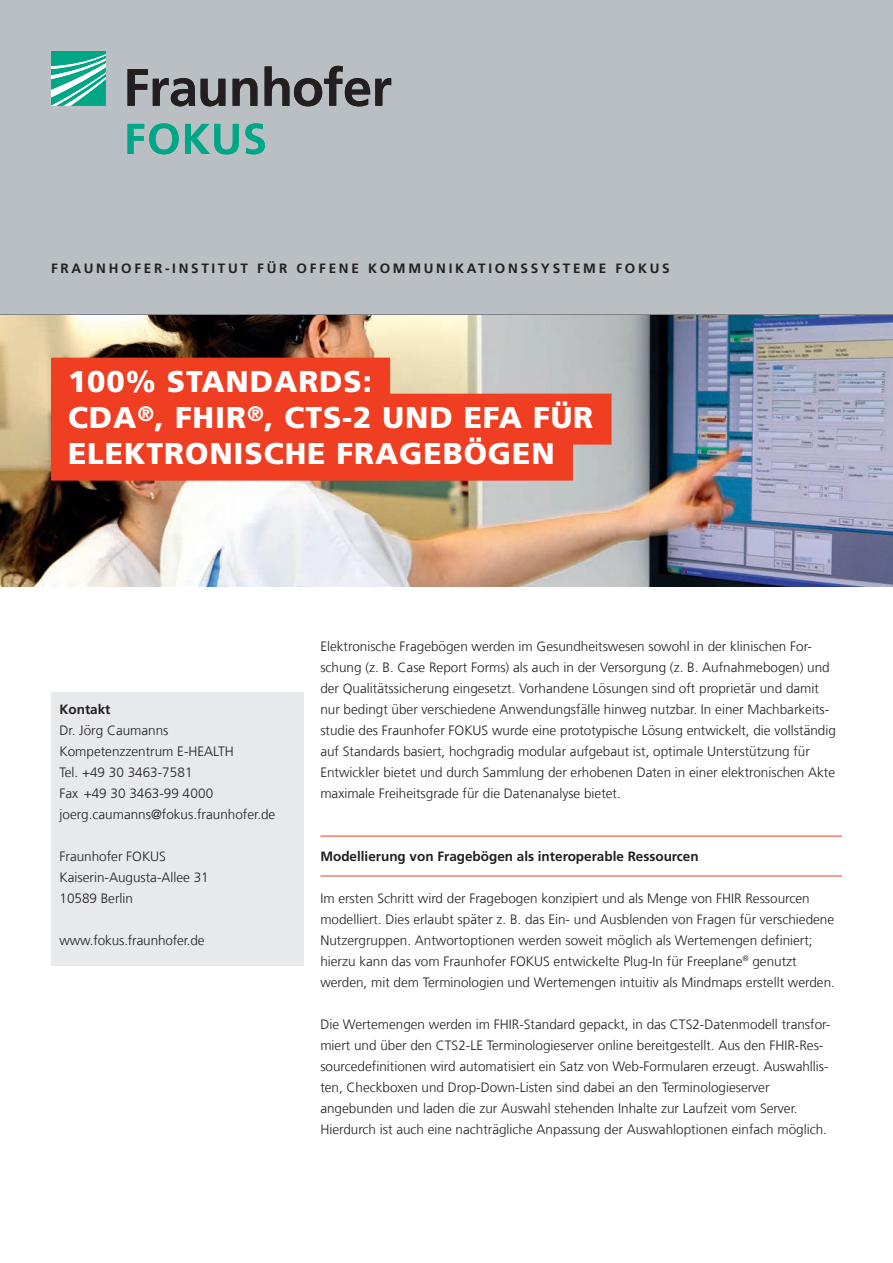
<style>
.page{position:relative;width:893px;height:1263px;background:#fff}
.page>*{position:absolute;margin:0;border:0;box-sizing:border-box;transform-origin:0 0}
.Title_20pt{font:900 30px "Frutiger LT Com";letter-spacing:.03em;color:#fff}
.Running_text{font:300 13.5px/21px "Frutiger LT Com";color:#231f20}
.Running_text_without{font:300 13.5px "Frutiger LT Com";color:#231f20}
.Subheadline_1__level{font:700 13.5px "Frutiger LT Com";letter-spacing:.2em;color:#231f20}
.Subheadline_1__level-2{font:700 13.5px "Frutiger LT Com";color:#231f20}
.Contact{font:700 13.5px "Frutiger LT Com";color:#231f20}
</style>
<div class="page">
<div style="left:0;top:0;width:893px;height:315px;background:#babfc3"></div>
<img style="left:0;top:315px;width:893px;height:272px">
<svg style="left:51px;top:51px;width:55px;height:55px"></svg>
<svg style="left:128px;top:69px;width:67px;height:37px"></svg>
<svg style="left:201px;top:79px;width:24px;height:27px"></svg>
<svg style="left:233px;top:78px;width:24px;height:28px"></svg>
<svg style="left:265px;top:66px;width:126px;height:40px"></svg>
<svg style="left:128px;top:123px;width:51px;height:31px"></svg>
<svg style="left:185px;top:124px;width:54px;height:30px"></svg>
<svg style="left:245px;top:123px;width:20px;height:31px"></svg>
<div style="left:51px;top:358px;width:339px;height:51px;background:#ef3e22"></div>
<div style="left:51px;top:394px;width:561px;height:51px;background:#ef3e22"></div>
<div style="left:51px;top:430px;width:522px;height:51px;background:#ef3e22"></div>
<hr style="left:320px;top:836px;width:522px;height:1px;background:#ef3e22">
<hr style="left:320px;top:875px;width:522px;height:1px;background:#ef3e22">
<div style="left:51px;top:693px;width:252px;height:273px;background:#e7e9ea"></div>
<p class="Subheadline_1__level" style="left:51px;top:260px;width:620px">FRAUNHOFER-INSTITUT FÜR OFFENE KOMMUNIKATIONSSYSTEME FOKUS</p>
<p class="Title_20pt" style="left:68px;top:364px;width:305px">100% STANDARDS:</p>
<p class="Title_20pt" style="left:68px;top:400px;width:527px">CDA<sup>®</sup>, FHIR<sup>®</sup>, CTS-2 UND EFA FÜR</p>
<p class="Title_20pt" style="left:68px;top:436px;width:488px">ELEKTRONISCHE FRAGEBÖGEN</p>
<p class="Contact" style="left:60px;top:701px;width:53px">Kontakt</p>
<p class="Running_text_without" style="left:60px;top:722px;width:111px">Dr. Jörg Caumanns</p>
<p class="Running_text_without" style="left:60px;top:743px;width:176px">Kompetenzzentrum E-HEALTH</p>
<p class="Running_text_without" style="left:60px;top:764px;width:135px">Tel. +49 30 3463-7581</p>
<p class="Running_text_without" style="left:60px;top:785px;width:155px">Fax +49 30 3463-99 4000</p>
<p class="Running_text_without" style="left:60px;top:806px;width:217px">joerg.caumanns@fokus.fraunhofer.de</p>
<p class="Running_text_without" style="left:60px;top:848px;width:108px">Fraunhofer FOKUS</p>
<p class="Running_text_without" style="left:60px;top:869px;width:151px">Kaiserin-Augusta-Allee 31</p>
<p class="Running_text_without" style="left:60px;top:890px;width:75px">10589 Berlin</p>
<p class="Running_text_without" style="left:60px;top:932px;width:147px">www.fokus.fraunhofer.de</p>
<p class="Running_text" style="left:320px;top:636px;width:517px">Elektronische Fragebögen werden im Gesundheitswesen sowohl in der klinischen For&shy;schung (z. B. Case Report Forms) als auch in der Versorgung (z. B. Aufnahmebogen) und der Qualitätssicherung eingesetzt. Vorhandene Lösungen sind oft proprietär und damit nur bedingt über verschiedene Anwendungsfälle hinweg nutzbar. In einer Machbarkeits&shy;studie des Fraunhofer FOKUS wurde eine prototypische Lösung entwickelt, die vollständig auf Standards basiert, hochgradig modular aufgebaut ist, optimale Unterstützung für Entwickler bietet und durch Sammlung der erhobenen Daten in einer elektronischen Akte maximale Freiheitsgrade für die Datenanalyse bietet.</p>
<p class="Subheadline_1__level-2" style="left:320px;top:848px;width:380px">Modellierung von Fragebögen als interoperable Ressourcen</p>
<p class="Running_text" style="left:320px;top:888px;width:516px">Im ersten Schritt wird der Fragebogen konzipiert und als Menge von FHIR Ressourcen modelliert. Dies erlaubt später z. B. das Ein- und Ausblenden von Fragen für verschiedene Nutzergruppen. Antwortoptionen werden soweit möglich als Wertemengen definiert; hierzu kann das vom Fraunhofer FOKUS entwickelte Plug-In für Freeplane<sup>®</sup> genutzt werden, mit dem Terminologien und Wertemengen intuitiv als Mindmaps erstellt werden.</p>
<p class="Running_text" style="left:320px;top:1014px;width:512px">Die Wertemengen werden im FHIR-Standard gepackt, in das CTS2-Datenmodell transfor&shy;miert und über den CTS2-LE Terminologieserver online bereitgestellt. Aus den FHIR-Res&shy;sourcedefinitionen wird automatisiert ein Satz von Web-Formularen erzeugt. Auswahllis&shy;ten, Checkboxen und Drop-Down-Listen sind dabei an den Terminologieserver angebunden und laden die zur Auswahl stehenden Inhalte zur Laufzeit vom Server.<br>Hierdurch ist auch eine nachträgliche Anpassung der Auswahloptionen einfach möglich.</p>
</div>
